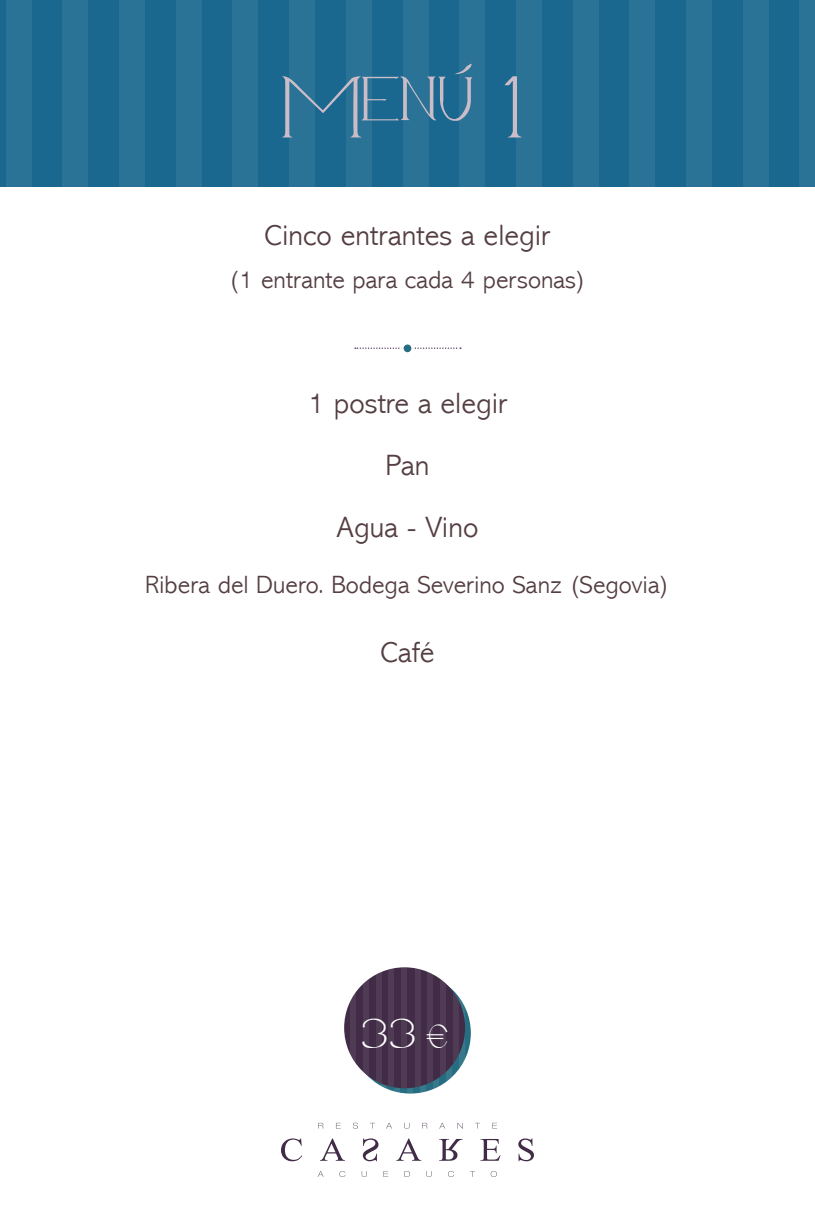
<style>
.page{position:relative;width:815px;height:1205px;background:#fff}
.page>*{position:absolute;margin:0;border:0;box-sizing:border-box;transform-origin:0 0}
.LADILLO{font:87.5px "Avanti Serif Regular";color:#cbbdc7}
.LADILLO-2{font:42px "Avanti Serif Regular";color:#fff}
.VIANDAS{font:300 29.5px "Abadi MT Std";color:#543e42}
.VIANDAS-2{font:300 25px "Abadi MT Std";color:#543e42}
.s1{font-size:33.75px}
</style>
<div class="page">
<div style="left:0;top:0;width:815px;height:187px;background:#1a678f"></div>
<div style="left:6px;top:0;width:26px;height:187px;background:#2b7297"></div>
<div style="left:62px;top:0;width:26px;height:187px;background:#2b7297"></div>
<div style="left:119px;top:0;width:26px;height:187px;background:#2b7297"></div>
<div style="left:176px;top:0;width:26px;height:187px;background:#2b7297"></div>
<div style="left:233px;top:0;width:25px;height:187px;background:#2b7297"></div>
<svg style="left:289px;top:0;width:26px;height:1162px"></svg>
<svg style="left:346px;top:0;width:26px;height:1162px"></svg>
<svg style="left:403px;top:0;width:25px;height:1161px"></svg>
<svg style="left:459px;top:0;width:26px;height:1129px"></svg>
<svg style="left:516px;top:0;width:26px;height:1162px"></svg>
<div style="left:573px;top:0;width:26px;height:187px;background:#2b7297"></div>
<div style="left:629px;top:0;width:26px;height:187px;background:#2b7297"></div>
<div style="left:686px;top:0;width:26px;height:187px;background:#2b7297"></div>
<div style="left:743px;top:0;width:26px;height:187px;background:#2b7297"></div>
<div style="left:799px;top:0;width:16px;height:187px;background:#2b7297"></div>
<svg style="left:281px;top:1138px;width:21px;height:23px"></svg>
<svg style="left:320px;top:1138px;width:25px;height:23px"></svg>
<svg style="left:363px;top:1138px;width:15px;height:23px"></svg>
<svg style="left:396px;top:1138px;width:25px;height:23px"></svg>
<svg style="left:439px;top:1139px;width:24px;height:22px"></svg>
<svg style="left:480px;top:1139px;width:21px;height:22px"></svg>
<svg style="left:518px;top:1138px;width:16px;height:23px"></svg>
<svg style="left:318px;top:1122px;width:179px;height:6px"></svg>
<svg style="left:318px;top:1171px;width:179px;height:6px"></svg>
<svg style="left:350px;top:972px;width:121px;height:121px"></svg>
<svg style="left:420px;top:1084px;width:6px;height:9px"></svg>
<svg style="left:433px;top:975px;width:6px;height:114px"></svg>
<svg style="left:446px;top:985px;width:6px;height:97px"></svg>
<svg style="left:459px;top:972px;width:5px;height:121px"></svg>
<div style="left:356px;top:972px;width:6px;height:121px;background:#fff"></div>
<div style="left:369px;top:972px;width:5px;height:121px;background:#fff"></div>
<svg style="left:381px;top:1083px;width:6px;height:6px"></svg>
<svg style="left:394px;top:1087px;width:6px;height:6px"></svg>
<div style="left:407px;top:972px;width:6px;height:121px;background:#37788a"></div>
<div style="left:344px;top:967px;width:121px;height:121px;background:#412b46;border-radius:50%"></div>
<div style="left:415px;top:967px;width:5px;height:121px;background:#4f3b54"></div>
<svg style="left:427px;top:967px;width:6px;height:121px"></svg>
<svg style="left:440px;top:979px;width:6px;height:107px"></svg>
<svg style="left:453px;top:990px;width:6px;height:86px"></svg>
<svg style="left:350px;top:967px;width:6px;height:121px"></svg>
<svg style="left:363px;top:967px;width:6px;height:121px"></svg>
<svg style="left:376px;top:972px;width:5px;height:114px"></svg>
<div style="left:388px;top:967px;width:6px;height:121px;background:#4f3b54"></div>
<div style="left:401px;top:967px;width:6px;height:121px;background:#4f3b54"></div>
<svg style="left:355px;top:347px;width:106px;height:2px"></svg>
<svg style="left:402px;top:343px;width:11px;height:10px"></svg>
<div style="left:401px;top:342px;width:13px;height:13px;border:2px solid #fff;border-radius:50%"></div>
<p class="LADILLO" style="left:282px;top:63px;width:252px">Menú 1</p>
<p class="VIANDAS" style="left:265px;top:219px;width:287px">Cinco entrantes a elegir</p>
<p class="VIANDAS-2" style="left:229px;top:266px;width:359px">(1 entrante para cada 4 personas)</p>
<p class="VIANDAS" style="left:308px;top:387px;width:201px">1 postre a elegir</p>
<p class="VIANDAS" style="left:385px;top:449px;width:46px">Pan</p>
<p class="VIANDAS" style="left:337px;top:512px;width:143px">Agua - Vino</p>
<p class="VIANDAS-2" style="left:145px;top:571px;width:526px">Ribera del Duero. Bodega Severino Sanz (Segovia)</p>
<p class="VIANDAS" style="left:381px;top:636px;width:55px">Café</p>
<p class="LADILLO-2" style="left:360px;top:1012px;width:90px">33 <span class="s1">€</span></p>
</div>
